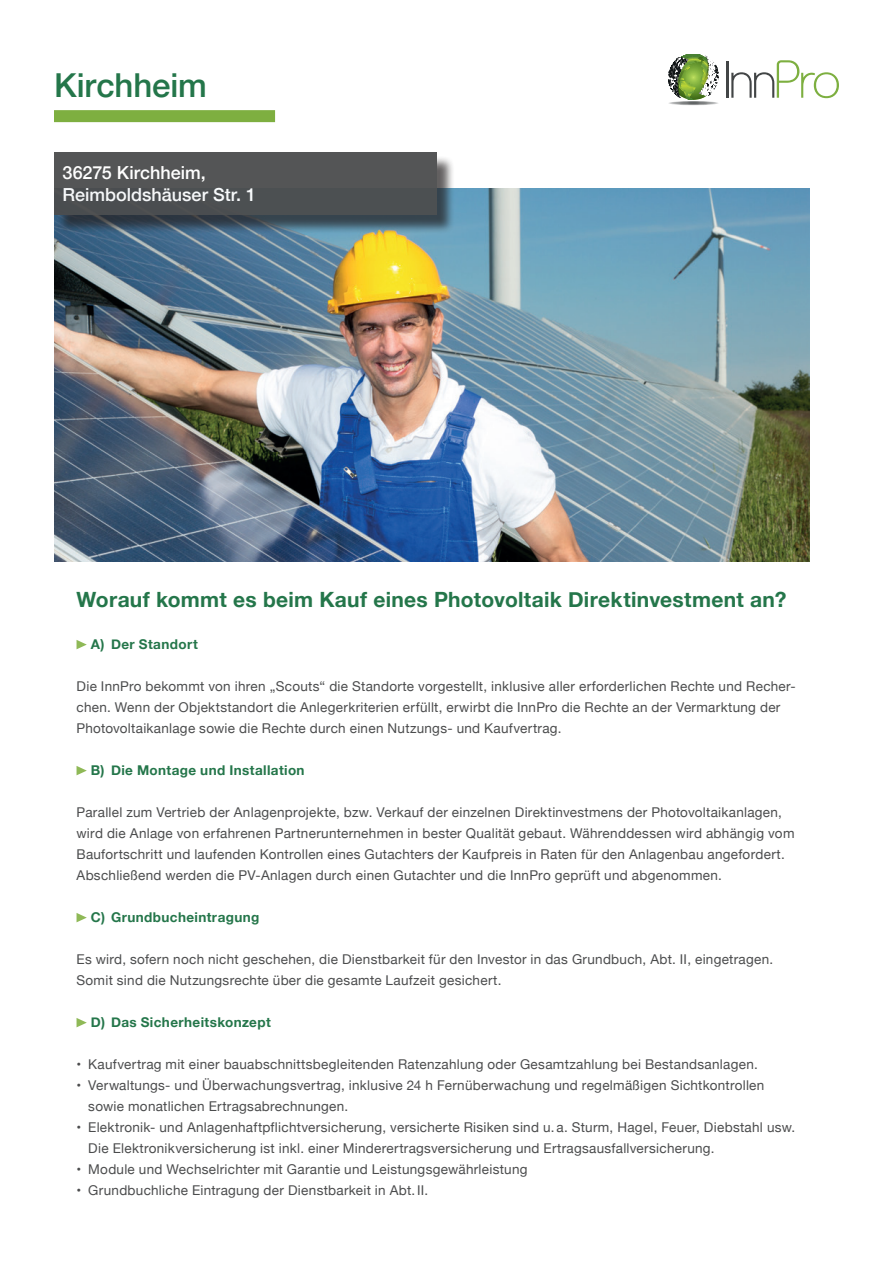
<style>
.page{position:relative;width:893px;height:1263px;background:#fff}
.page>*{position:absolute;margin:0;border:0;box-sizing:border-box;transform-origin:0 0}
.t1{font:500 33px "Helvetica Neue";letter-spacing:-.005em;color:#24764a}
.H1_Inhalt{font:700 21px "Helvetica Neue";letter-spacing:.015em;color:#24764a}
.t2{font:500 18px/22.5px "Helvetica Neue";color:#fff}
.Copy_Std_linksb{font:13.5px/21px "Helvetica Neue";letter-spacing:.02em;color:#4b4c4d}
.Copy_bold_linksb{font:700 13.5px "Helvetica Neue";letter-spacing:.03em;color:#24764a}
</style>
<div class="page">
<hr style="left:727px;top:61px;width:2px;height:37px;background:#424546">
<svg style="left:731px;top:60px;width:108px;height:38px"></svg>
<svg style="left:668px;top:54px;width:51px;height:46px"></svg>
<svg style="left:668px;top:101px;width:51px;height:4px"></svg>
<img style="left:54px;top:188px;width:755px;height:373px">
<div style="left:54px;top:110px;width:221px;height:12px;background:#7eaf40"></div>
<div style="left:56px;top:155px;width:400px;height:79px;background:#231f20;opacity:.75"></div>
<div style="left:54px;top:152px;width:383px;height:63px;background:#545556"></div>
<svg style="left:77px;top:640px;width:10px;height:9px"></svg>
<svg style="left:77px;top:766px;width:10px;height:9px"></svg>
<svg style="left:77px;top:913px;width:10px;height:9px"></svg>
<svg style="left:77px;top:1018px;width:10px;height:9px"></svg>
<h1 class="t1" style="left:54px;top:59px;width:155px">Kirchheim</h1>
<h3 class="t2" style="left:63px;top:159px;width:195px">36275 Kirchheim,<br>Reimboldshäuser Str. 1</h3>
<p class="H1_Inhalt" style="left:77px;top:583px;width:711px">Worauf kommt es beim Kauf eines Photovoltaik Direktinvestment an?</p>
<p class="Copy_bold_linksb" style="left:91px;top:634px;width:108px">A) Der Standort</p>
<p class="Copy_Std_linksb" style="left:77px;top:677px;width:721px">Die InnPro bekommt von ihren „Scouts“ die Standorte vorgestellt, inklusive aller erforderlichen Rechte und Recher&shy;chen. Wenn der Objektstandort die Anlegerkriterien erfüllt, erwirbt die InnPro die Rechte an der Vermarktung der<br>Photovoltaikanlage sowie die Rechte durch einen Nutzungs- und Kaufvertrag.</p>
<p class="Copy_bold_linksb" style="left:91px;top:760px;width:215px">B) Die Montage und Installation</p>
<p class="Copy_Std_linksb" style="left:77px;top:803px;width:719px">Parallel zum Vertrieb der Anlagenprojekte, bzw. Verkauf der einzelnen Direktinvestmens der Photovoltaikanlagen, wird die Anlage von erfahrenen Partnerunternehmen in bester Qualität gebaut. Währenddessen wird abhängig vom Baufortschritt und laufenden Kontrollen eines Gutachters der Kaufpreis in Raten für den Anlagenbau angefordert.<br>Abschließend werden die PV-Anlagen durch einen Gutachter und die InnPro geprüft und abgenommen.</p>
<p class="Copy_bold_linksb" style="left:91px;top:907px;width:170px">C) Grundbucheintragung</p>
<p class="Copy_Std_linksb" style="left:77px;top:950px;width:698px">Es wird, sofern noch nicht geschehen, die Dienstbarkeit für den Investor in das Grundbuch, Abt. II, eingetragen.<br>Somit sind die Nutzungsrechte über die gesamte Laufzeit gesichert.</p>
<p class="Copy_bold_linksb" style="left:91px;top:1012px;width:181px">D) Das Sicherheitskonzept</p>
<p class="Copy_Std_linksb" style="left:77px;top:1055px;width:683px">• Kaufvertrag mit einer bauabschnittsbegleitenden Ratenzahlung oder Gesamtzahlung bei Bestandsanlagen.</p>
<p class="Copy_Std_linksb" style="left:88px;top:1076px;width:678px;text-indent:-12px">• Verwaltungs- und Überwachungsvertrag, inklusive 24 h Fernüberwachung und regelmäßigen Sichtkontrollen sowie monatlichen Ertragsabrechnungen.</p>
<p class="Copy_Std_linksb" style="left:88px;top:1118px;width:708px;text-indent:-12px">• Elektronik- und Anlagenhaftpflichtversicherung, versicherte Risiken sind u. a. Sturm, Hagel, Feuer, Diebstahl usw.<br>Die Elektronikversicherung ist inkl. einer Minderertragsversicherung und Ertragsausfallversicherung.</p>
<p class="Copy_Std_linksb" style="left:77px;top:1160px;width:453px">• Module und Wechselrichter mit Garantie und Leistungsgewährleistung</p>
<p class="Copy_Std_linksb" style="left:77px;top:1181px;width:353px">• Grundbuchliche Eintragung der Dienstbarkeit in Abt. II.</p>
</div>
